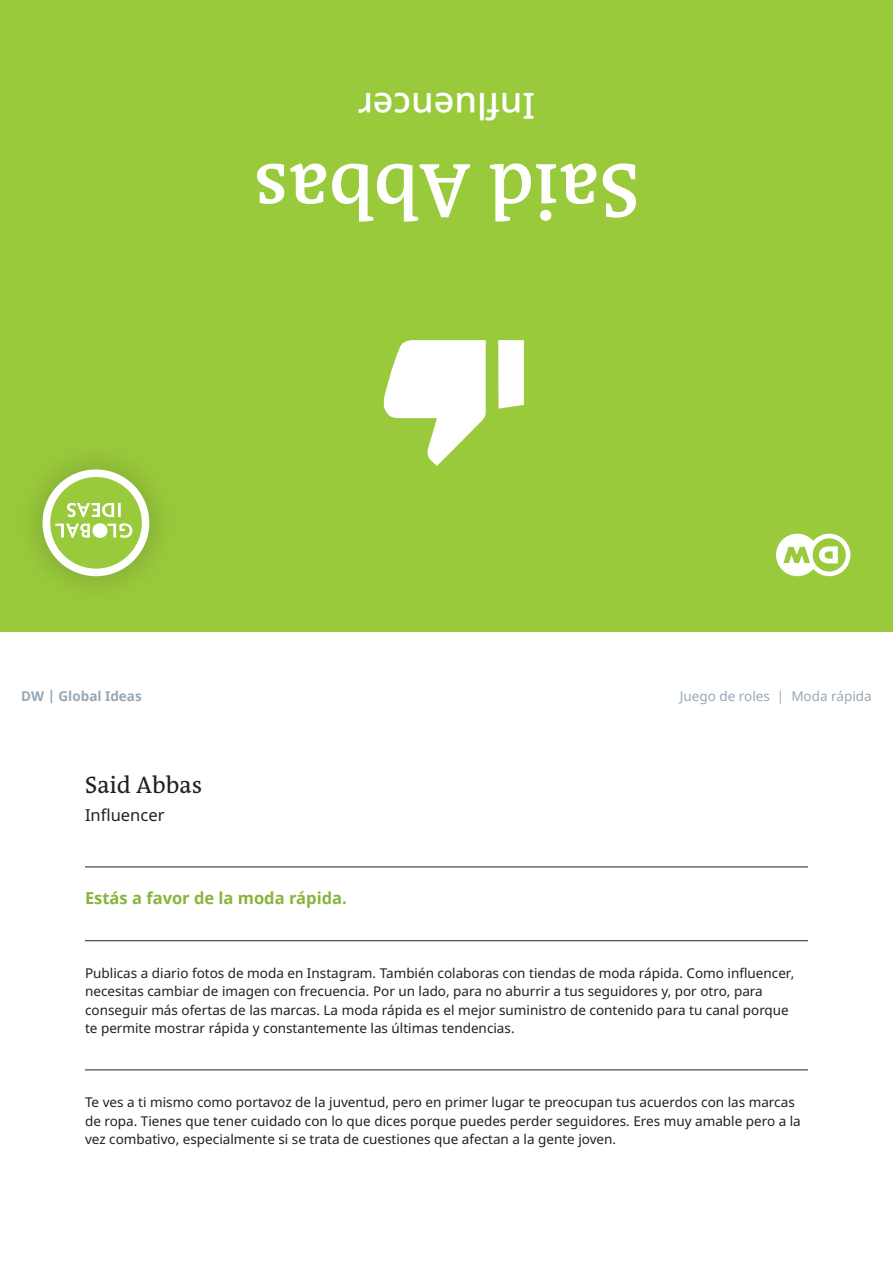
<style>
.page{position:relative;width:893px;height:1263px;background:#fff}
.page>*{position:absolute;margin:0;border:0;box-sizing:border-box;transform-origin:0 0}
.Frage{font:600 78px "DW The Antiqua B W6";color:#fff}
.Frage-2{font:500 36px "Noto Sans";color:#fff}
.Frage-3{font:24px "DW The Antiqua B W5 Plain";color:#231f20}
.Fliesstext{font:700 16.5px "Noto Sans";color:#87b53b}
.Frage-4{font:16.5px "Noto Sans";color:#231f20}
.Fliesstext-2{font:13.5px/18.5px "Noto Sans";color:#231f20}
.Fliesstext-3{font:13.5px "Noto Sans";color:#95a8b8}
.Fliesstext-4{font:700 13.5px "Noto Sans";color:#95a8b8}
</style>
<div class="page">
<div style="left:0;top:0;width:893px;height:631px;background:#99ca3b"></div>
<div style="left:10px;top:437px;width:172px;height:172px;background:#231f20;opacity:.25"></div>
<div style="left:43px;top:469px;width:106px;height:107px;background:#fff;border-radius:50%"></div>
<div style="left:50px;top:477px;width:92px;height:92px;background:#99ca3b;border-radius:50%"></div>
<svg style="left:55px;top:503px;width:77px;height:35px"></svg>
<svg style="left:776px;top:534px;width:74px;height:42px"></svg>
<svg style="left:383px;top:340px;width:103px;height:126px"></svg>
<svg style="left:498px;top:340px;width:26px;height:69px;background:#f9fcf4"></svg>
<hr style="left:85px;top:866px;width:723px;height:1px;background:#231f20">
<hr style="left:85px;top:940px;width:723px;height:1px;background:#231f20">
<hr style="left:85px;top:1069px;width:723px;height:1px;background:#231f20">
<p class="Frage-2" style="left:535px;top:131px;width:179px;rotate:-180deg">Influencer</p>
<p class="Frage" style="left:640px;top:241px;width:388px;rotate:-180deg">Said Abbas</p>
<p class="Fliesstext-4" style="left:21px;top:687px;width:122px">DW | Global Ideas</p>
<p class="Fliesstext-3" style="left:680px;top:687px;width:193px">Juego de roles | Moda rápida</p>
<p class="Frage-3" style="left:85px;top:770px;width:119px">Said Abbas</p>
<p class="Frage-4" style="left:85px;top:803px;width:81px">Influencer</p>
<p class="Fliesstext" style="left:85px;top:886px;width:263px">Estás a favor de la moda rápida.</p>
<p class="Fliesstext-2" style="left:85px;top:964px;width:711px">Publicas a diario fotos de moda en Instagram. También colaboras con tiendas de moda rápida. Como influencer, necesitas cambiar de imagen con frecuencia. Por un lado, para no aburrir a tus seguidores y, por otro, para conseguir más ofertas de las marcas. La moda rápida es el mejor suministro de contenido para tu canal porque te permite mostrar rápida y constantemente las últimas tendencias.</p>
<p class="Fliesstext-2" style="left:85px;top:1093px;width:717px">Te ves a ti mismo como portavoz de la juventud, pero en primer lugar te preocupan tus acuerdos con las marcas de ropa. Tienes que tener cuidado con lo que dices porque puedes perder seguidores. Eres muy amable pero a la vez combativo, especialmente si se trata de cuestiones que afectan a la gente joven.</p>
</div>
